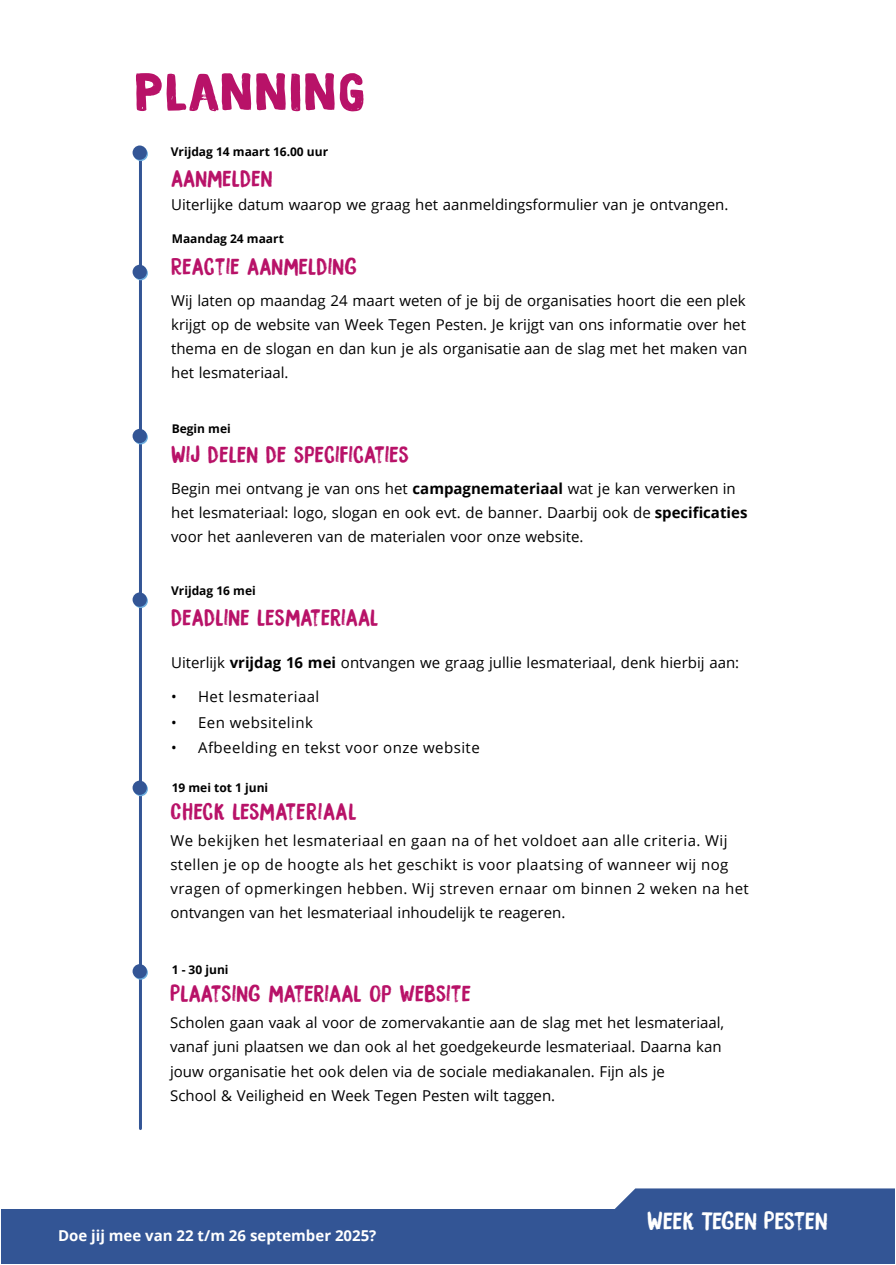
<style>
.page{position:relative;width:896px;height:1265px;background:#fff}
.page>*{position:absolute;margin:0;border:0;box-sizing:border-box;transform-origin:0 0}
.t1{font:54px "DK Magical Brush";letter-spacing:.03em;color:#b81268}
.t2{font:22.5px "DK Bocadillo";letter-spacing:-.01em;color:#fff}
.t3{font:21px "DK Bocadillo";color:#b81268}
.t4{font:21px "DK Bocadillo";letter-spacing:.03em;color:#b81268}
.t5{font:15px/24px "Open Sans";color:#000}
.t6{font:15px/24px "Open Sans";letter-spacing:.03em;color:#000}
.t7{font:700 15px "Open Sans";color:#fff}
.t8{font:700 12px "Open Sans";color:#000}
.s1{font-weight:700}
</style>
<div class="page">
<div style="left:1px;top:1209px;width:893px;height:54px;background:#335595"></div>
<svg style="left:615px;top:1188px;width:279px;height:21px;background:#3e5e9a"></svg>
<hr style="left:139px;top:149px;width:3px;height:979px;background:#335595">
<svg style="left:134px;top:147px;width:14px;height:14px"></svg>
<div style="left:133px;top:145px;width:14px;height:15px;background:#335595;border-radius:50%"></div>
<svg style="left:134px;top:266px;width:14px;height:14px"></svg>
<div style="left:133px;top:265px;width:14px;height:14px;background:#335595;border-radius:50%"></div>
<div style="left:134px;top:782px;width:14px;height:14px;background:#6cadde;border-radius:50%"></div>
<div style="left:133px;top:780px;width:14px;height:15px;background:#335595;border-radius:50%"></div>
<svg style="left:134px;top:965px;width:14px;height:14px"></svg>
<div style="left:133px;top:964px;width:14px;height:14px;background:#335595;border-radius:50%"></div>
<svg style="left:134px;top:430px;width:14px;height:14px"></svg>
<div style="left:133px;top:429px;width:14px;height:14px;background:#335595;border-radius:50%"></div>
<svg style="left:134px;top:593px;width:14px;height:15px"></svg>
<div style="left:133px;top:592px;width:14px;height:15px;background:#335595;border-radius:50%"></div>
<h1 class="t1" style="left:134px;top:73px;width:232px">PLANNING</h1>
<p class="t8" style="left:171px;top:146px;width:159px">Vrijdag 14 maart 16.00 uur</p>
<h3 class="t3" style="left:171px;top:167px;width:103px">AANMELDEN</h3>
<p class="t5" style="left:171px;top:194px;width:558px">Uiterlijke datum waarop we graag het aanmeldingsformulier van je ontvangen.</p>
<p class="t8" style="left:172px;top:234px;width:114px">Maandag 24 maart</p>
<h3 class="t3" style="left:171px;top:256px;width:187px">REACTIE AANMELDING</h3>
<p class="t5" style="left:171px;top:290px;width:577px;text-align:justify">Wij laten op maandag 24 maart weten of je bij de organisaties hoort die een plek krijgt op de website van Week Tegen Pesten. Je krijgt van ons informatie over het thema en de slogan en dan kun je als organisatie aan de slag met het maken van het lesmateriaal.</p>
<p class="t8" style="left:172px;top:420px;width:61px">Begin mei</p>
<h3 class="t3" style="left:171px;top:443px;width:239px">WIJ DELEN DE SPECIFICATIES</h3>
<p class="t5" style="left:171px;top:478px;width:578px">Begin mei ontvang je van ons het <span class="s1">campagnemateriaal</span> wat je kan verwerken in het lesmateriaal: logo, slogan en ook evt. de banner. Daarbij ook de <span class="s1">specificaties </span>voor het aanleveren van de materialen voor onze website.</p>
<p class="t8" style="left:171px;top:582px;width:86px">Vrijdag 16 mei</p>
<h3 class="t3" style="left:171px;top:606px;width:209px">DEADLINE LESMATERIAAL</h3>
<p class="t5" style="left:171px;top:651px;width:569px">Uiterlijk <span class="s1">vrijdag 16 mei</span> ontvangen we graag jullie lesmateriaal, denk hierbij aan:</p>
<p class="t6" style="left:171px;top:686px;width:150px">• Het lesmateriaal</p>
<p class="t6" style="left:171px;top:712px;width:143px">• Een websitelink</p>
<p class="t6" style="left:171px;top:737px;width:310px">• Afbeelding en tekst voor onze website</p>
<p class="t8" style="left:172px;top:782px;width:98px">19 mei tot 1 juni</p>
<h3 class="t4" style="left:170px;top:801px;width:188px">CHECK LESMATERIAAL</h3>
<p class="t6" style="left:170px;top:830px;width:580px">We bekijken het lesmateriaal en gaan na of het voldoet aan alle criteria. Wij stellen je op de hoogte als het geschikt is voor plaatsing of wanneer wij nog vragen of opmerkingen hebben. Wij streven ernaar om binnen 2 weken na het ontvangen van het lesmateriaal inhoudelijk te reageren.</p>
<p class="t8" style="left:172px;top:964px;width:58px">1 - 30 juni</p>
<h3 class="t3" style="left:170px;top:982px;width:302px">PLAATSING MATERIAAL OP WEBSITE</h3>
<p class="t5" style="left:170px;top:1011px;width:555px">Scholen gaan vaak al voor de zomervakantie aan de slag met het lesmateriaal, vanaf juni plaatsen we dan ook al het goedgekeurde lesmateriaal. Daarna kan jouw organisatie het ook delen via de sociale mediakanalen. Fijn als je<br>School &amp; Veiligheid en Week Tegen Pesten wilt taggen.</p>
<p class="t7" style="left:58px;top:1229px;width:320px">Doe jij mee van 22 t/m 26 september 2025?</p>
<h2 class="t2" style="left:647px;top:1209px;width:182px">WEEK TEGEN PESTEN</h2>
</div>
